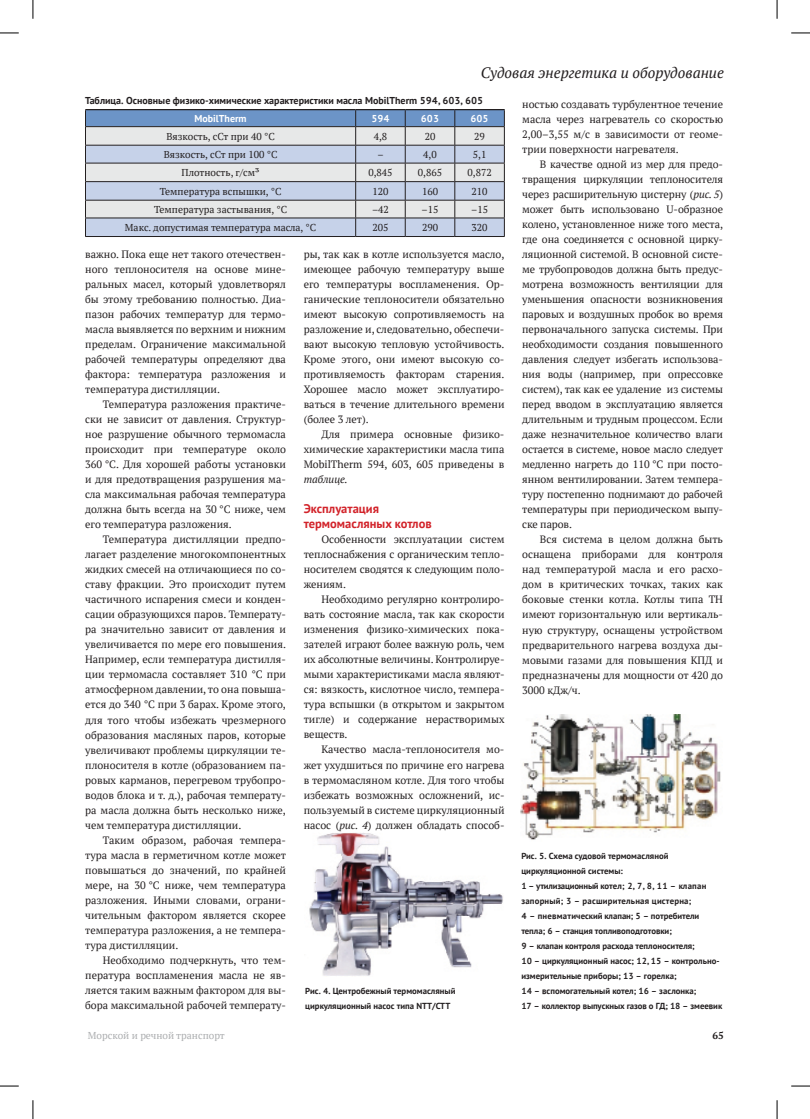
<style>
.page{position:relative;width:810px;height:1119px;background:#fff}
.page>*{position:absolute;margin:0;border:0;box-sizing:border-box;transform-origin:0 0}
.t1{font:italic 15px "PT Serif";color:#231f20}
.t2{font:700 12.5px/15px "PT Sans";color:#d2232a}
.t3{font:10.62px/15px "PT Serif";color:#231f20;text-align:justify}
.t4{font:italic 10.62px "PT Serif";color:#231f20}
.t5{font:10px "PT Serif";color:#231f20}
.t6{font:700 10px "PT Sans";color:#231f20}
.t7{font:10px "PT Serif";color:#acaeb0}
.t8{font:700 10px "PT Sans";color:#fff}
.t9{font:700 10px "PT Serif";color:#231f20}
.t10{font:700 8.75px/15px "PT Sans";color:#231f20}
.s1{font-style:italic}
</style>
<div class="page">
<hr style="left:85px;top:109px;width:271px;height:1px;background:#231f20">
<hr style="left:356px;top:109px;width:49px;height:1px;background:#231f20">
<hr style="left:405px;top:109px;width:50px;height:1px;background:#231f20">
<hr style="left:455px;top:109px;width:50px;height:1px;background:#231f20">
<hr style="left:85px;top:236px;width:271px;height:1px;background:#231f20">
<hr style="left:356px;top:236px;width:49px;height:1px;background:#231f20">
<hr style="left:405px;top:236px;width:50px;height:1px;background:#231f20">
<svg style="left:85px;top:110px;width:420px;height:126px;background:#bec8d8"></svg>
<hr style="left:455px;top:236px;width:50px;height:1px;background:#231f20">
<img style="left:309px;top:833px;width:194px;height:143px">
<img style="left:521px;top:714px;width:200px;height:126px">
<svg style="left:0;top:32px;width:19px;height:2px"></svg>
<svg style="left:791px;top:32px;width:19px;height:2px"></svg>
<svg style="left:0;top:1085px;width:19px;height:1px"></svg>
<svg style="left:791px;top:1085px;width:19px;height:1px"></svg>
<svg style="left:32px;top:0;width:2px;height:19px"></svg>
<svg style="left:32px;top:1100px;width:2px;height:18px"></svg>
<svg style="left:776px;top:0;width:2px;height:19px"></svg>
<svg style="left:776px;top:1100px;width:2px;height:18px"></svg>
<h1 class="t1" style="left:481px;top:63px;width:245px">Судовая энергетика и оборудование</h1>
<p class="t6" style="left:85px;top:94px;width:400px">Таблица. Основные физико-химические характеристики масла MobilTherm 594, 603, 605</p>
<p class="t8" style="left:195px;top:111px;width:54px">MobilTherm</p>
<p class="t8" style="left:371px;top:111px;width:20px">594</p>
<p class="t8" style="left:421px;top:111px;width:20px">603</p>
<p class="t8" style="left:470px;top:111px;width:20px">605</p>
<p class="t5" style="left:166px;top:130px;width:110px">Вязкость, сСт при 40 °C</p>
<p class="t5" style="left:374px;top:130px;width:15px">4,8</p>
<p class="t5" style="left:425px;top:130px;width:12px">20</p>
<p class="t5" style="left:474px;top:130px;width:12px">29</p>
<p class="t5" style="left:164px;top:148px;width:115px">Вязкость, сСт при 100 °C</p>
<p class="t5" style="left:377px;top:148px;width:8px">–</p>
<p class="t5" style="left:423px;top:148px;width:15px">4,0</p>
<p class="t5" style="left:473px;top:148px;width:15px">5,1</p>
<p class="t5" style="left:182px;top:166px;width:80px">Плотность, г/см³</p>
<p class="t5" style="left:368px;top:166px;width:26px">0,845</p>
<p class="t5" style="left:418px;top:166px;width:26px">0,865</p>
<p class="t5" style="left:467px;top:166px;width:26px">0,872</p>
<p class="t5" style="left:160px;top:185px;width:123px">Температура вспышки, °C</p>
<p class="t5" style="left:372px;top:185px;width:17px">120</p>
<p class="t5" style="left:422px;top:185px;width:17px">160</p>
<p class="t5" style="left:472px;top:185px;width:17px">210</p>
<p class="t5" style="left:154px;top:203px;width:135px">Температура застывания, °C</p>
<p class="t5" style="left:372px;top:203px;width:18px">–42</p>
<p class="t5" style="left:422px;top:203px;width:18px">–15</p>
<p class="t5" style="left:471px;top:203px;width:18px">–15</p>
<p class="t5" style="left:125px;top:221px;width:193px">Макс. допустимая температура масла, °C</p>
<p class="t5" style="left:372px;top:221px;width:17px">205</p>
<p class="t5" style="left:422px;top:221px;width:17px">290</p>
<p class="t5" style="left:472px;top:221px;width:17px">320</p>
<p class="t3" style="left:85px;top:247px;width:202px">важно. Пока еще нет такого отечествен&shy;ного теплоносителя на основе мине&shy;ральных масел, который удовлетворял бы этому требованию полностью. Диа&shy;пазон рабочих температур для термо&shy;масла выявляется по верхним и нижним пределам. Ограничение максимальной рабочей температуры определяют два фактора: температура разложения и температура дистилляции.</p>
<p class="t3" style="left:85px;top:397px;width:202px;text-indent:18px">Температура разложения практиче&shy;ски не зависит от давления. Структур&shy;ное разрушение обычного термомасла происходит при температуре около 360 °C. Для хорошей работы установки и для предотвращения разрушения ма&shy;сла максимальная рабочая температура должна быть всегда на 30 °C ниже, чем его температура разложения.</p>
<p class="t3" style="left:85px;top:532px;width:202px;text-indent:18px">Температура дистилляции предпо&shy;лагает разделение многокомпонентных жидких смесей на отличающиеся по со&shy;ставу фракции. Это происходит путем частичного испарения смеси и конден&shy;сации образующихся паров. Температу&shy;ра значительно зависит от давления и увеличивается по мере его повышения.<br>Например, если температура дистилля&shy;ции термомасла составляет 310 °C при атмосферном давлении, то она повыша&shy;ется до 340 °C при 3 барах. Кроме этого, для того чтобы избежать чрезмерного образования масляных паров, которые увеличивают проблемы циркуляции те&shy;плоносителя в котле (образованием па&shy;ровых карманов, перегревом трубопро&shy;водов блока и т. д.), рабочая температу&shy;ра масла должна быть несколько ниже, чем температура дистилляции.</p>
<p class="t3" style="left:85px;top:832px;width:202px;text-indent:18px">Таким образом, рабочая темпера&shy;тура масла в герметичном котле может повышаться до значений, по крайней мере, на 30 °C ниже, чем температура разложения. Иными словами, ограни&shy;чительным фактором является скорее температура разложения, а не темпера&shy;тура дистилляции.</p>
<p class="t3" style="left:85px;top:952px;width:202px;text-indent:18px">Необходимо подчеркнуть, что тем&shy;пература воспламенения масла не яв&shy;ляется таким важным фактором для вы&shy;бора максимальной рабочей температу-</p>
<p class="t3" style="left:304px;top:247px;width:202px">ры, так как в котле используется масло, имеющее рабочую температуру выше его температуры воспламенения. Ор&shy;ганические теплоносители обязательно имеют высокую сопротивляемость на разложение и, следовательно, обеспечи&shy;вают высокую тепловую устойчивость.<br>Кроме этого, они имеют высокую со&shy;противляемость факторам старения.<br>Хорошее масло может эксплуатиро&shy;ваться в течение длительного времени (более 3 лет).</p>
<p class="t3" style="left:304px;top:427px;width:202px;text-indent:18px">Для примера основные физико&shy;химические характеристики масла типа MobilTherm 594, 603, 605 приведены в</p>
<p class="t4" style="left:304px;top:473px;width:46px">таблице.</p>
<p class="t2" style="left:304px;top:501px;width:129px">Эксплуатация термомасляных котлов</p>
<p class="t3" style="left:304px;top:532px;width:202px;text-indent:18px">Особенности эксплуатации систем теплоснабжения с органическим тепло&shy;носителем сводятся к следующим поло&shy;жениям.</p>
<p class="t3" style="left:304px;top:592px;width:202px;text-indent:18px">Необходимо регулярно контролиро&shy;вать состояние масла, так как скорости изменения физико-химических пока&shy;зателей играют более важную роль, чем их абсолютные величины. Контролируе&shy;мыми характеристиками масла являют&shy;ся: вязкость, кислотное число, темпера&shy;тура вспышки (в открытом и закрытом тигле) и содержание нерастворимых веществ.</p>
<p class="t3" style="left:304px;top:742px;width:202px;text-indent:18px">Качество масла-теплоносителя мо&shy;жет ухудшиться по причине его нагрева в термомасляном котле. Для того чтобы избежать возможных осложнений, ис&shy;пользуемый в системе циркуляционный насос (<span class="s1">рис. 4</span>) должен обладать способ-</p>
<p class="t10" style="left:305px;top:982px;width:152px">Рис. 4. Центробежный термомасляный циркуляционный насос типа NTT/CTT</p>
<p class="t3" style="left:522px;top:97px;width:202px">ностью создавать турбулентное течение масла через нагреватель со скоростью 2,00–3,55 м/с в зависимости от геоме&shy;трии поверхности нагревателя.</p>
<p class="t3" style="left:522px;top:157px;width:202px;text-indent:18px">В качестве одной из мер для предо&shy;твращения циркуляции теплоносителя через расширительную цистерну (<span class="s1">рис. 5</span>) может быть использовано U-образное колено, установленное ниже того места, где она соединяется с основной цирку&shy;ляционной системой. В основной систе&shy;ме трубопроводов должна быть предус&shy;мотрена возможность вентиляции для уменьшения опасности возникновения паровых и воздушных пробок во время первоначального запуска системы. При необходимости создания повышенного давления следует избегать использова&shy;ния воды (например, при опрессовке систем), так как ее удаление из системы перед вводом в эксплуатацию является длительным и трудным процессом. Если даже незначительное количество влаги остается в системе, новое масло следует медленно нагреть до 110 °С при посто&shy;янном вентилировании. Затем темпера&shy;туру постепенно поднимают до рабочей температуры при периодическом выпу&shy;ске паров.</p>
<p class="t3" style="left:522px;top:532px;width:202px;text-indent:18px">Вся система в целом должна быть оснащена приборами для контроля над температурой масла и его расхо&shy;дом в критических точках, таких как боковые стенки котла. Котлы типа ТН имеют горизонтальную или вертикаль&shy;ную структуру, оснащены устройством предварительного нагрева воздуха ды&shy;мовыми газами для повышения КПД и предназначены для мощности от 420 до 3000 кДж/ч.</p>
<p class="t10" style="left:521px;top:847px;width:202px">Рис. 5. Схема судовой термомасляной циркуляционной системы:<br>1 – утилизационный котел; 2, 7, 8, 11 – клапан запорный; 3 – расширительная цистерна;<br>4 – пневматический клапан; 5 – потребители тепла; 6 – станция топливоподготовки;<br>9 – клапан контроля расхода теплоносителя;<br>10 – циркуляционный насос; 12, 15 – контрольно&shy;измерительные приборы; 13 – горелка;<br>14 – вспомогательный котел; 16 – заслонка;<br>17 – коллектор выпускных газов о ГД; 18 – змеевик</p>
<p class="t7" style="left:88px;top:1028px;width:138px">Морской и речной транспорт</p>
<p class="t9" style="left:713px;top:1028px;width:13px">65</p>
</div>
